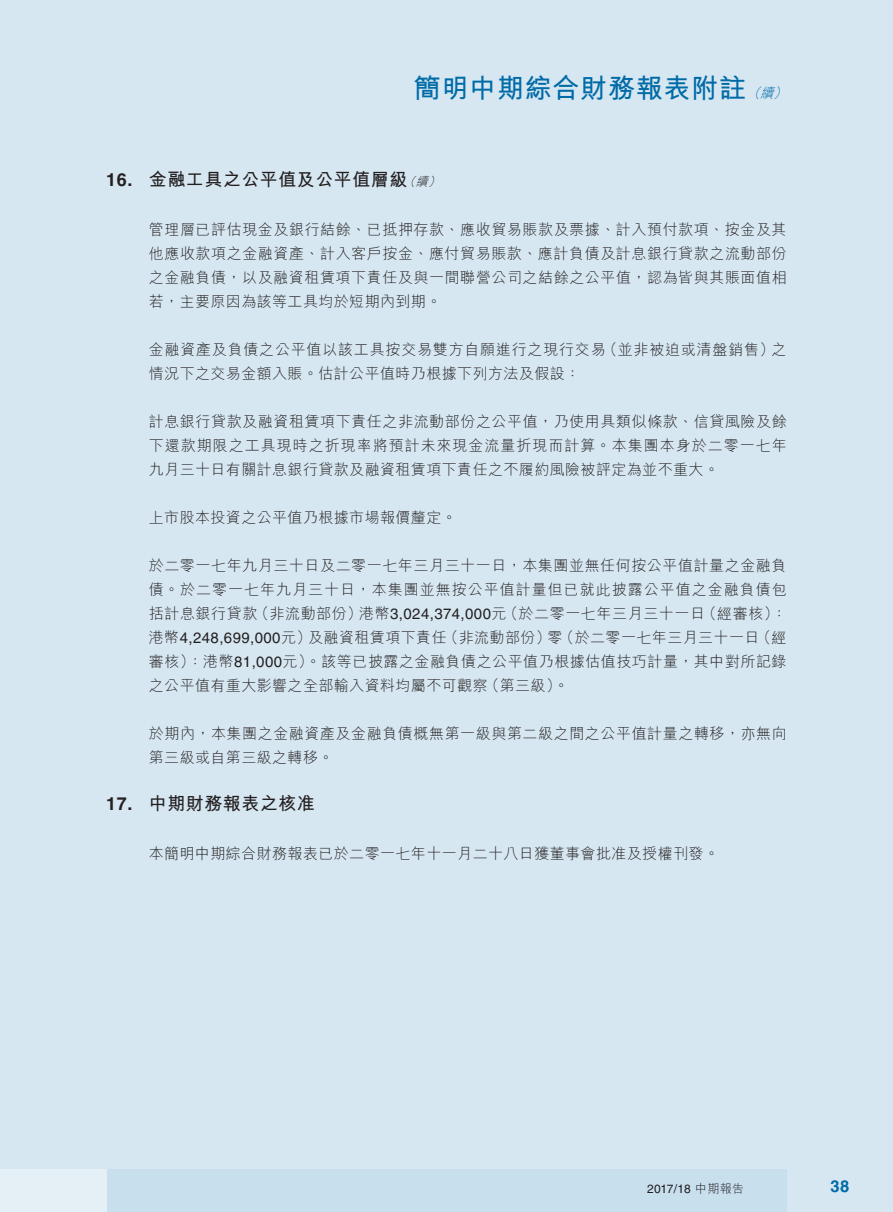
<style>
.page{position:relative;width:893px;height:1212px;background:#d6e7f2}
.page>*{position:absolute;margin:0;border:0;box-sizing:border-box;transform-origin:0 0}
.t1{font:700 27px "M Hei HK";letter-spacing:.03em;color:#006ba7}
.t2{font:700 18px "M Hei HK";letter-spacing:.03em;color:#231f20}
.t3{font:700 18px "Helvetica LT Std";color:#231f20}
.t4{font:700 16.5px "Helvetica LT Std";color:#006ba7}
.t5{font:300 15px/24px "M Hei HK";letter-spacing:.035em;color:#231f20}
.t6{font:15px "Helvetica LT Std";letter-spacing:.03em;color:#231f20}
.t7{font:italic 300 13.5px "M Hei HK";color:#006ba7}
.t8{font:12px "Helvetica LT Std";letter-spacing:-.01em;color:#231f20}
.t9{font:italic 300 12px "M Hei HK";color:#231f20}
.s1{font-family:"M Hei HK";font-weight:300}
.s2{font-family:"Helvetica LT Std";font-weight:400}
</style>
<div class="page">
<div style="left:0;top:1169px;width:787px;height:43px;background:#c8dfee"></div>
<div style="left:0;top:1169px;width:106px;height:43px;background:#e5eff6"></div>
<h1 class="t1" style="left:414px;top:68px;width:334px">簡明中期綜合財務報表附註</h1>
<p class="t7" style="left:760px;top:84px;width:20px">續</p>
<p class="t7" style="left:747px;top:84px;width:20px">（</p>
<p class="t7" style="left:773px;top:84px;width:20px">(</p>
<p class="t3" style="left:106px;top:169px;width:28px">16.</p>
<p class="t3" style="left:106px;top:793px;width:28px">17.</p>
<p class="t2" style="left:149px;top:166px;width:260px">金融工具之公平值及公平值層級</p>
<p class="t9" style="left:416px;top:173px;width:18px">續</p>
<p class="t9" style="left:404px;top:173px;width:18px">（</p>
<p class="t9" style="left:428px;top:173px;width:18px">(</p>
<p class="t5" style="left:149px;top:216px;width:639px;text-align:justify">管理層已評估現金及銀行結餘、已抵押存款、應收貿易賬款及票據、計入預付款項、按金及其他應收款項之金融資產、計入客戶按金、應付貿易賬款、應計負債及計息銀行貸款之流動部份之金融負債，以及融資租賃項下責任及與一間聯營公司之結餘之公平值，認為皆與其賬面值相若，主要原因為該等工具均於短期內到期。</p>
<p class="t5" style="left:771px;top:336px;width:16px">之</p>
<p class="t5" style="left:602px;top:336px;width:174px">（並非被迫或清盤銷售）</p>
<p class="t5" style="left:149px;top:336px;width:458px">金融資產及負債之公平值以該工具按交易雙方自願進行之現行交易情況下之交易金額入賬。估計公平值時乃根據下列方法及假設：</p>
<p class="t5" style="left:149px;top:408px;width:639px;text-align:justify">計息銀行貸款及融資租賃項下責任之非流動部份之公平值，乃使用具類似條款、信貸風險及餘下還款期限之工具現時之折現率將預計未來現金流量折現而計算。本集團本身於二零一七年九月三十日有關計息銀行貸款及融資租賃項下責任之不履約風險被評定為並不重大。</p>
<p class="t5" style="left:149px;top:504px;width:309px">上市股本投資之公平值乃根據市場報價釐定。</p>
<p class="t5" style="left:149px;top:552px;width:639px;text-align:right">於二零一七年九月三十日及二零一七年三月三十一日，本集團並無任何按公平值計量之金融負債。於二零一七年九月三十日，本集團並無按公平值計量但已就此披露公平值之金融負債包（經審核：(</p>
<p class="t5" style="left:149px;top:600px;width:110px">括計息銀行貸款</p>
<p class="t5" style="left:254px;top:600px;width:110px">（非流動部份）</p>
<p class="t5" style="left:503px;top:600px;width:203px">（於二零一七年三月三十一日</p>
<p class="t6" style="left:359px;top:605px;width:149px"><span class="s1">港幣</span>3,024,374,000<span class="s1">元</span></p>
<p class="t6" style="left:149px;top:629px;width:164px"><span class="s1">港幣</span>4,248,699,000<span class="s1">元）</span></p>
<p class="t5" style="left:484px;top:648px;width:304px;text-indent:-335px">審核：）港幣<span class="s2">81,000</span>元）。該等已披露之金融負債之公平值乃根據估值技巧計量，其中對所記錄（第三級。(</p>
<p class="t5" style="left:443px;top:624px;width:109px">（非流動部份）</p>
<p class="t5" style="left:559px;top:624px;width:202px">（於二零一七年三月三十一日</p>
<p class="t5" style="left:756px;top:624px;width:32px">（經</p>
<p class="t5" style="left:308px;top:624px;width:140px">及融資租賃項下責任</p>
<p class="t5" style="left:548px;top:624px;width:16px">零</p>
<p class="t5" style="left:149px;top:672px;width:340px">之公平值有重大影響之全部輸入資料均屬不可觀察</p>
<p class="t5" style="left:149px;top:720px;width:639px">於期內，本集團之金融資產及金融負債概無第一級與第二級之間之公平值計量之轉移，亦無向第三級或自第三級之轉移。</p>
<p class="t2" style="left:149px;top:790px;width:168px">中期財務報表之核准</p>
<p class="t5" style="left:149px;top:840px;width:572px">本簡明中期綜合財務報表已於二零一七年十一月二十八日獲董事會批准及授權刊發。</p>
<p class="t8" style="left:647px;top:1182px;width:98px">2017/18 <span class="s1">中期報告</span></p>
<p class="t4" style="left:830px;top:1176px;width:20px">38</p>
</div>
